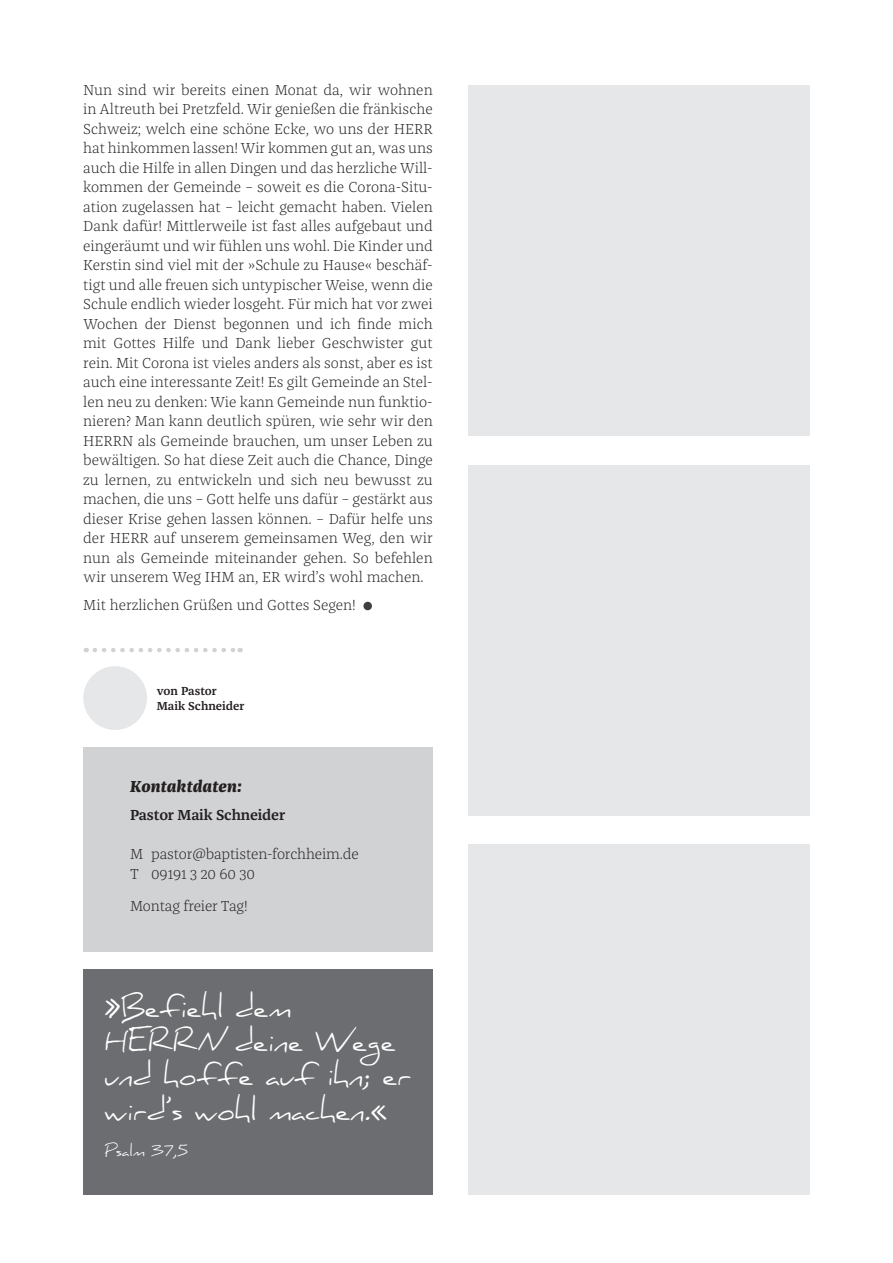
<style>
.page{position:relative;width:893px;height:1263px;background:#fff}
.page>*{position:absolute;margin:0;border:0;box-sizing:border-box;transform-origin:0 0}
.Textabsatz{font:28.5px/34.2px "Daniel";color:#fff}
.Textüberschrift_I{font:italic 800 16.5px "Franziska OT";letter-spacing:.01em;color:#231f20}
.Textabsatz-2{font:300 15px/19.5px "Franziska OT";color:#231f20;text-align:justify}
.Textabsatz-3{font:600 15px "Franziska OT";letter-spacing:-.01em;color:#231f20}
.Textabsatz-4{font:15px "Daniel";color:#fff}
.t1{font:600 12px/15px "Franziska OT";color:#231f20}
</style>
<div class="page">
<div style="left:363px;top:602px;width:9px;height:8px;background:#3e3e3f;border-radius:50%"></div>
<div style="left:468px;top:85px;width:342px;height:350px;background:#e6e7e9"></div>
<div style="left:468px;top:465px;width:342px;height:350px;background:#e6e7e9"></div>
<div style="left:468px;top:845px;width:342px;height:350px;background:#e6e7e9"></div>
<div style="left:84px;top:667px;width:62px;height:62px;background:#e6e7e9;border-radius:50%"></div>
<div style="left:83px;top:666px;width:64px;height:64px;border:1px solid #e6e7e9;border-radius:50%"></div>
<svg style="left:95px;top:648px;width:146px;height:4px"></svg>
<div style="left:83px;top:748px;width:350px;height:204px;background:#d1d2d4"></div>
<div style="left:83px;top:969px;width:350px;height:226px;background:#6c6d70"></div>
<p class="Textabsatz-2" style="left:83px;top:80px;width:351px">Nun sind wir bereits einen Monat da, wir wohnen in Altreuth bei Pretzfeld. Wir genießen die fränkische Schweiz; welch eine schöne Ecke, wo uns der HERR hat hinkommen lassen! Wir kommen gut an, was uns auch die Hilfe in allen Dingen und das herzliche Will&shy;kommen der Gemeinde – soweit es die Corona-Situ&shy;ation zugelassen hat – leicht gemacht haben. Vielen Dank dafür! Mittlerweile ist fast alles aufgebaut und eingeräumt und wir fühlen uns wohl. Die Kinder und Kerstin sind viel mit der »Schule zu Hause« beschäf&shy;tigt und alle freuen sich untypischer Weise, wenn die Schule endlich wieder losgeht. Für mich hat vor zwei Wochen der Dienst begonnen und ich finde mich mit Gottes Hilfe und Dank lieber Geschwister gut rein. Mit Corona ist vieles anders als sonst, aber es ist auch eine interessante Zeit! Es gilt Gemeinde an Stel&shy;len neu zu denken: Wie kann Gemeinde nun funktio&shy;nieren? Man kann deutlich spüren, wie sehr wir den HERRN als Gemeinde brauchen, um unser Leben zu bewältigen. So hat diese Zeit auch die Chance, Dinge zu lernen, zu entwickeln und sich neu bewusst zu machen, die uns – Gott helfe uns dafür – gestärkt aus dieser Krise gehen lassen können. – Dafür helfe uns der HERR auf unserem gemeinsamen Weg, den wir nun als Gemeinde miteinander gehen. So befehlen wir unserem Weg IHM an, ER wird’s wohl machen.</p>
<p class="Textabsatz-2" style="left:83px;top:596px;width:274px">Mit herzlichen Grüßen und Gottes Segen!</p>
<p class="t1" style="left:157px;top:684px;width:89px">von Pastor<br>Maik Schneider</p>
<p class="Textüberschrift_I" style="left:130px;top:777px;width:113px">Kontaktdaten:</p>
<p class="Textabsatz-3" style="left:130px;top:806px;width:157px">Pastor Maik Schneider</p>
<p class="Textabsatz-2" style="left:130px;top:845px;width:230px">M pastor@baptisten-forchheim.de</p>
<p class="Textabsatz-2" style="left:130px;top:864px;width:127px">T 09191 3 20 60 30</p>
<p class="Textabsatz-2" style="left:130px;top:896px;width:119px">Montag freier Tag!</p>
<p class="Textabsatz" style="left:104px;top:990px;width:308px">»Befiehl dem<br>HERRN deine Wege und hoffe auf ihn; er wird’s wohl machen.«</p>
<p class="Textabsatz-4" style="left:104px;top:1142px;width:85px">Psalm 37,5</p>
</div>
